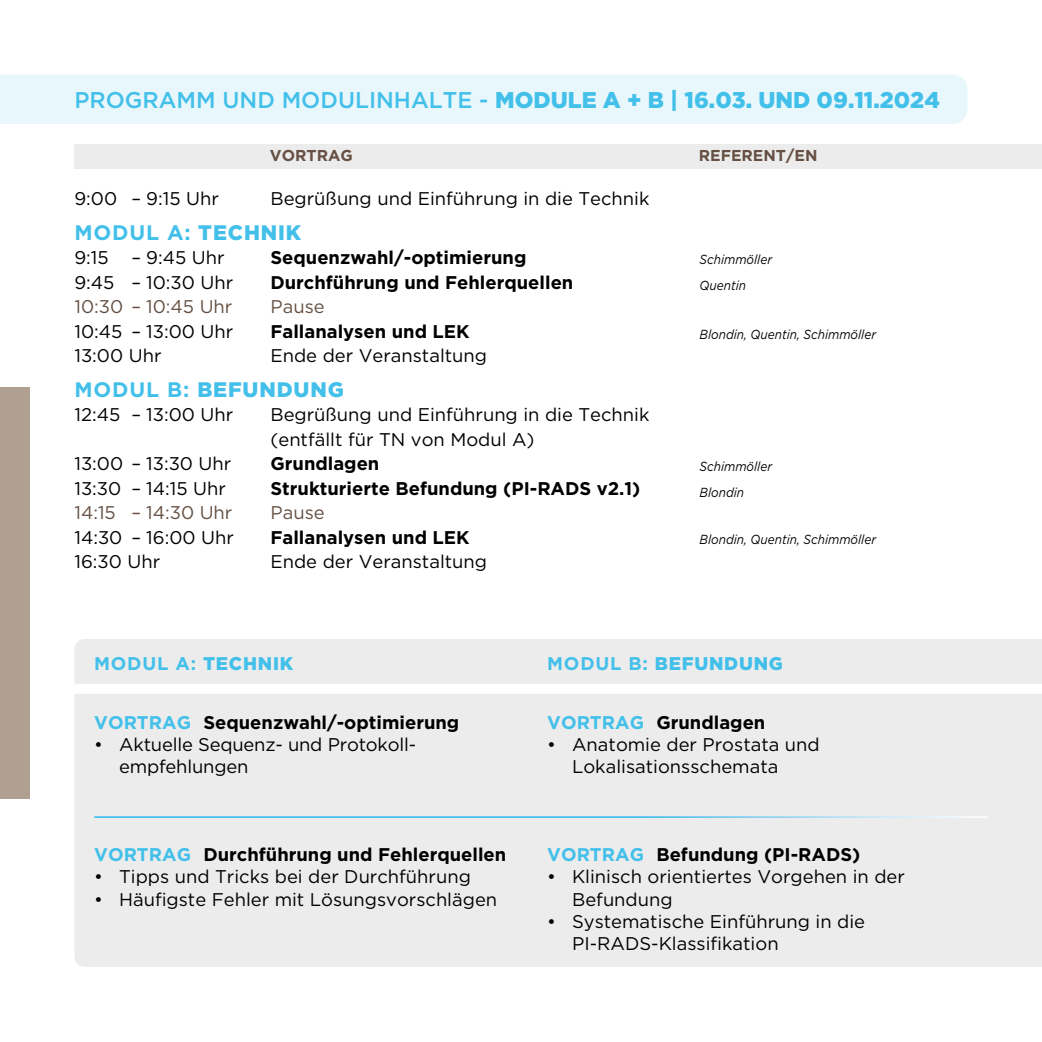
<style>
.page{position:relative;width:1042px;height:1042px;background:#fff}
.page>*{position:absolute;margin:0;border:0;box-sizing:border-box;transform-origin:0 0}
.t1{font:900 22.75px "Gotham";color:#43c0ea}
.t2{font:900 21px "Gotham";letter-spacing:.04em;color:#43c0ea}
.t3{font:700 21px "Gotham";letter-spacing:.04em;color:#43c0ea}
.t4{font:18.38px/22.1px "Gotham";color:#000}
.t5{font:700 18.38px "Gotham";color:#000}
.t6{font:18.38px "Gotham";color:#655043}
.t7{font:900 18.38px "Gotham";letter-spacing:.04em;color:#43c0ea}
.t8{font:700 18.38px "Gotham";letter-spacing:.04em;color:#43c0ea}
.t9{font:700 15.75px "Gotham";color:#655043}
.t10{font:italic 13.12px/25.7px "Gotham";color:#000;scale:.9 1}
.s1{font-weight:500}
.s2{font-weight:900}
.s3{font-weight:700}
.s4{color:#43c0ea}
</style>
<div class="page">
<div style="left:0;top:74px;width:967px;height:50px;background:#e8f7fc"></div>
<div style="left:74px;top:144px;width:968px;height:25px;background:#ececec"></div>
<div style="left:0;top:387px;width:30px;height:412px;background:#afa091"></div>
<div style="left:74px;top:694px;width:968px;height:273px;background:#ececec"></div>
<div style="left:74px;top:639px;width:968px;height:45px;background:#ececec"></div>
<hr style="left:94px;top:816px;width:893px;height:2px;background:#fff">
<p class="t1" style="left:74px;top:84px;width:867px"><span class="s1">PROGRAMM UND MODULINHALTE -</span> MODULE A + B | 16.03. UND 09.11.2024</p>
<p class="t9" style="left:270px;top:145px;width:84px">VORTRAG</p>
<p class="t9" style="left:699px;top:145px;width:120px">REFERENT/EN</p>
<p class="t4" style="left:74px;top:187px;width:146px">9:00 – 9:15 Uhr</p>
<p class="t4" style="left:270px;top:187px;width:381px">Begrüßung und Einführung in die Technik</p>
<p class="t3" style="left:74px;top:218px;width:228px">MODUL A: <span class="s2">TECHNIK</span></p>
<p class="t4" style="left:74px;top:246px;width:152px">9:15 – 9:45 Uhr</p>
<p class="t5" style="left:270px;top:245px;width:257px">Sequenzwahl/-optimierung</p>
<p class="t4" style="left:74px;top:271px;width:160px">9:45 – 10:30 Uhr</p>
<p class="t5" style="left:270px;top:270px;width:304px">Durchführung und Fehlerquellen</p>
<p class="t6" style="left:74px;top:295px;width:159px">10:30 – 10:45 Uhr</p>
<p class="t6" style="left:270px;top:295px;width:56px">Pause</p>
<p class="t4" style="left:74px;top:320px;width:160px">10:45 – 13:00 Uhr</p>
<p class="t5" style="left:270px;top:319px;width:201px">Fallanalysen und LEK</p>
<p class="t4" style="left:74px;top:344px;width:89px">13:00 Uhr</p>
<p class="t4" style="left:270px;top:344px;width:218px">Ende der Veranstaltung</p>
<p class="t2" style="left:74px;top:375px;width:271px"><span class="s3">MODUL B:</span> BEFUNDUNG</p>
<p class="t4" style="left:74px;top:403px;width:160px">12:45 – 13:00 Uhr</p>
<p class="t4" style="left:270px;top:402px;width:381px;line-height:24.5px">Begrüßung und Einführung in die Technik (entfällt für TN von Modul A)</p>
<p class="t4" style="left:74px;top:452px;width:158px">13:00 – 13:30 Uhr</p>
<p class="t5" style="left:270px;top:451px;width:110px">Grundlagen</p>
<p class="t4" style="left:74px;top:477px;width:153px">13:30 – 14:15 Uhr</p>
<p class="t5" style="left:270px;top:476px;width:371px">Strukturierte Befundung (PI-RADS v2.1)</p>
<p class="t6" style="left:74px;top:501px;width:159px">14:15 – 14:30 Uhr</p>
<p class="t6" style="left:270px;top:501px;width:56px">Pause</p>
<p class="t4" style="left:74px;top:526px;width:161px">14:30 – 16:00 Uhr</p>
<p class="t5" style="left:270px;top:525px;width:201px">Fallanalysen und LEK</p>
<p class="t4" style="left:74px;top:550px;width:87px">16:30 Uhr</p>
<p class="t4" style="left:270px;top:550px;width:218px">Ende der Veranstaltung</p>
<p class="t10" style="left:699px;top:246px;width:82px">Schimmöller<br>Quentin</p>
<p class="t10" style="left:699px;top:321px;width:198px">Blondin, Quentin, Schimmöller</p>
<p class="t10" style="left:699px;top:453px;width:82px">Schimmöller<br>Blondin</p>
<p class="t10" style="left:699px;top:526px;width:198px">Blondin, Quentin, Schimmöller</p>
<p class="t8" style="left:94px;top:651px;width:200px">MODUL A: <span class="s2">TECHNIK</span></p>
<p class="t5" style="left:94px;top:710px;width:367px"><span class="s4">VORTRAG</span> Sequenzwahl/-optimierung</p>
<p class="t4" style="left:119px;top:733px;width:299px;text-indent:-25px">• Aktuelle Sequenz- und Protokoll&shy;empfehlungen</p>
<p class="t5" style="left:94px;top:843px;width:413px"><span class="s4">VORTRAG</span> Durchführung und Fehlerquellen</p>
<p class="t4" style="left:94px;top:865px;width:378px">• Tipps und Tricks bei der Durchführung</p>
<p class="t4" style="left:94px;top:887px;width:404px">• Häufigste Fehler mit Lösungsvorschlägen</p>
<p class="t7" style="left:547px;top:650px;width:237px"><span class="s3">MODUL B:</span> BEFUNDUNG</p>
<p class="t5" style="left:547px;top:710px;width:220px"><span class="s4">VORTRAG</span> Grundlagen</p>
<p class="t4" style="left:572px;top:733px;width:249px;text-indent:-25px">• Anatomie der Prostata und<br>Lokalisationsschemata</p>
<p class="t5" style="left:547px;top:843px;width:315px"><span class="s4">VORTRAG</span> Befundung (PI-RADS)</p>
<p class="t4" style="left:572px;top:865px;width:334px;text-indent:-25px">• Klinisch orientiertes Vorgehen in der<br>Befundung</p>
<p class="t4" style="left:572px;top:909px;width:294px;text-indent:-25px">• Systematische Einführung in die<br>PI-RADS-Klassifikation</p>
</div>
